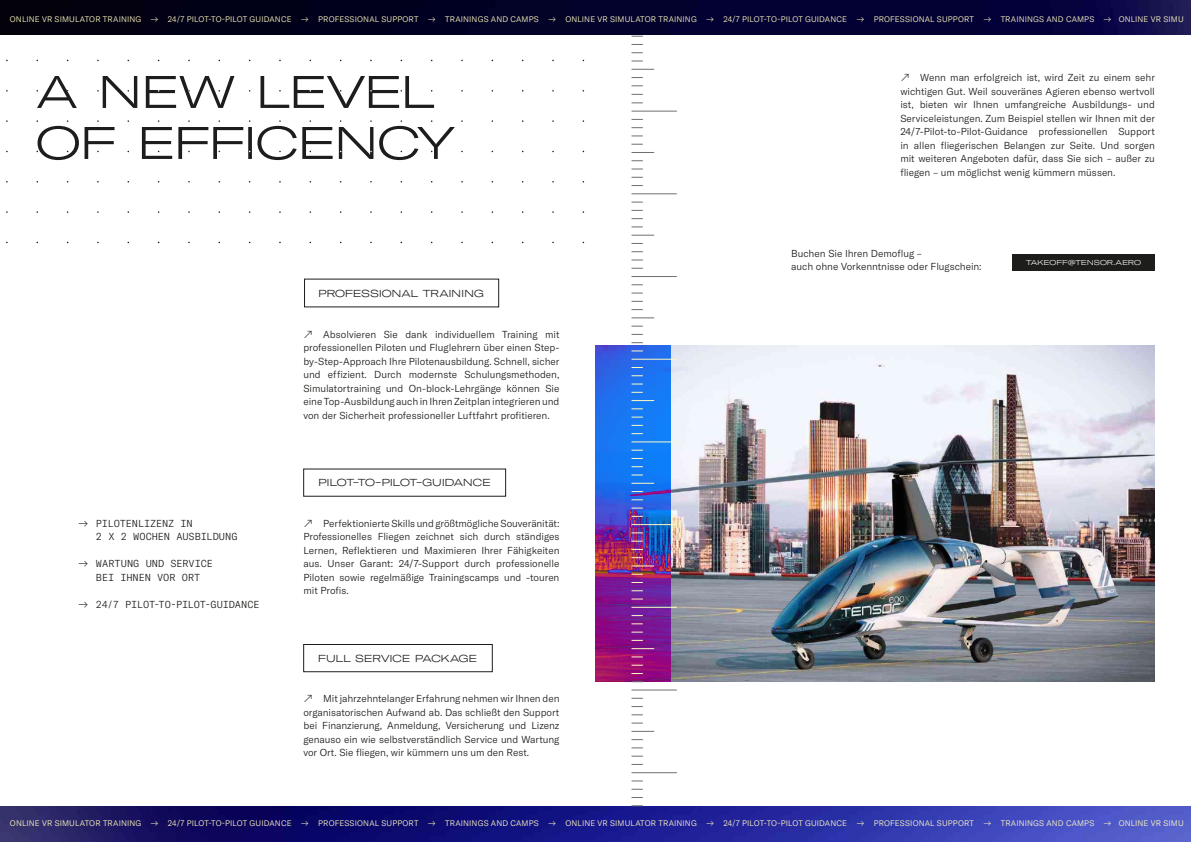
<style>
.page{position:relative;width:1191px;height:842px;background:#fff}
.page>*{position:absolute;margin:0;border:0;box-sizing:border-box;transform-origin:0 0}
.t1{font:300 10px/13.5px "GT America";letter-spacing:-.005em;color:#1d1d1b;text-align:justify}
.t2{font:300 10px/13.5px "GT America Mono";letter-spacing:-.01em;color:#1d1d1b}
.t3{font:300 expanded 10px "GT America";letter-spacing:-.03em;color:#1d1d1b}
.t4{font:300 8px "GT America";letter-spacing:.015em;color:#fff9c3}
.t5{font:300 expanded 7px "GT America";letter-spacing:-.015em;color:#fff}
.s1{font-family:"GT America"}
</style>
<div class="page">
<img style="left:0;top:0;width:1191px;height:842px">
<div style="left:0;top:35px;width:1191px;height:770px;background:#fff"></div>
<img style="left:670px;top:345px;width:485px;height:336px">
<img style="left:595px;top:345px;width:75px;height:336px">
<svg style="left:631px;top:805px;width:12px;height:1px"></svg>
<svg style="left:631px;top:797px;width:12px;height:1px"></svg>
<svg style="left:631px;top:789px;width:12px;height:1px"></svg>
<svg style="left:631px;top:781px;width:12px;height:1px"></svg>
<hr style="left:631px;top:772px;width:46px;height:1px;background:#706f6f">
<svg style="left:631px;top:764px;width:12px;height:1px"></svg>
<svg style="left:631px;top:756px;width:12px;height:1px"></svg>
<svg style="left:631px;top:748px;width:12px;height:1px"></svg>
<svg style="left:631px;top:739px;width:12px;height:1px"></svg>
<svg style="left:631px;top:731px;width:23px;height:1px"></svg>
<svg style="left:631px;top:723px;width:12px;height:1px"></svg>
<svg style="left:631px;top:714px;width:12px;height:1px"></svg>
<svg style="left:631px;top:706px;width:12px;height:1px"></svg>
<svg style="left:631px;top:698px;width:12px;height:1px"></svg>
<hr style="left:631px;top:690px;width:46px;height:1px;background:#706f6f">
<svg style="left:631px;top:681px;width:12px;height:1px"></svg>
<svg style="left:631px;top:673px;width:12px;height:1px"></svg>
<svg style="left:631px;top:665px;width:12px;height:1px"></svg>
<svg style="left:631px;top:657px;width:12px;height:1px"></svg>
<svg style="left:631px;top:648px;width:23px;height:1px"></svg>
<svg style="left:631px;top:640px;width:12px;height:1px"></svg>
<svg style="left:631px;top:632px;width:12px;height:1px"></svg>
<svg style="left:631px;top:624px;width:12px;height:1px"></svg>
<svg style="left:631px;top:615px;width:12px;height:1px"></svg>
<hr style="left:631px;top:607px;width:46px;height:1px;background:#fff9c3">
<svg style="left:631px;top:599px;width:12px;height:1px"></svg>
<svg style="left:631px;top:590px;width:12px;height:1px"></svg>
<svg style="left:631px;top:582px;width:12px;height:1px"></svg>
<svg style="left:631px;top:574px;width:12px;height:1px"></svg>
<svg style="left:631px;top:566px;width:23px;height:1px"></svg>
<svg style="left:631px;top:557px;width:12px;height:1px"></svg>
<svg style="left:631px;top:549px;width:12px;height:1px"></svg>
<svg style="left:631px;top:541px;width:12px;height:1px"></svg>
<svg style="left:631px;top:533px;width:12px;height:1px"></svg>
<hr style="left:631px;top:524px;width:46px;height:1px;background:#fff9c3">
<svg style="left:631px;top:516px;width:12px;height:1px"></svg>
<svg style="left:631px;top:508px;width:12px;height:1px"></svg>
<svg style="left:631px;top:499px;width:12px;height:1px"></svg>
<svg style="left:631px;top:491px;width:12px;height:1px"></svg>
<svg style="left:631px;top:483px;width:23px;height:1px"></svg>
<svg style="left:631px;top:475px;width:12px;height:1px"></svg>
<svg style="left:631px;top:466px;width:12px;height:1px"></svg>
<svg style="left:631px;top:458px;width:12px;height:1px"></svg>
<svg style="left:631px;top:450px;width:12px;height:1px"></svg>
<hr style="left:631px;top:442px;width:46px;height:1px;background:#fff9c3">
<svg style="left:631px;top:433px;width:12px;height:1px"></svg>
<svg style="left:631px;top:425px;width:12px;height:1px"></svg>
<svg style="left:631px;top:417px;width:12px;height:1px"></svg>
<svg style="left:631px;top:409px;width:12px;height:1px"></svg>
<svg style="left:631px;top:400px;width:23px;height:1px"></svg>
<svg style="left:631px;top:392px;width:12px;height:1px"></svg>
<svg style="left:631px;top:384px;width:12px;height:1px"></svg>
<svg style="left:631px;top:375px;width:12px;height:1px"></svg>
<svg style="left:631px;top:367px;width:12px;height:1px"></svg>
<hr style="left:631px;top:359px;width:46px;height:1px;background:#fff9c3">
<svg style="left:631px;top:351px;width:12px;height:1px"></svg>
<svg style="left:631px;top:342px;width:12px;height:1px"></svg>
<svg style="left:631px;top:334px;width:12px;height:1px"></svg>
<svg style="left:631px;top:326px;width:12px;height:1px"></svg>
<svg style="left:631px;top:318px;width:23px;height:1px"></svg>
<svg style="left:631px;top:309px;width:12px;height:1px"></svg>
<svg style="left:631px;top:301px;width:12px;height:1px"></svg>
<svg style="left:631px;top:293px;width:12px;height:1px"></svg>
<svg style="left:631px;top:285px;width:12px;height:1px"></svg>
<hr style="left:631px;top:276px;width:46px;height:1px;background:#706f6f">
<svg style="left:631px;top:268px;width:12px;height:1px"></svg>
<svg style="left:631px;top:260px;width:12px;height:1px"></svg>
<svg style="left:631px;top:251px;width:12px;height:1px"></svg>
<svg style="left:631px;top:243px;width:12px;height:1px"></svg>
<svg style="left:631px;top:235px;width:23px;height:1px"></svg>
<svg style="left:631px;top:227px;width:12px;height:1px"></svg>
<svg style="left:631px;top:218px;width:12px;height:1px"></svg>
<svg style="left:631px;top:210px;width:12px;height:1px"></svg>
<svg style="left:631px;top:202px;width:12px;height:1px"></svg>
<hr style="left:631px;top:194px;width:46px;height:1px;background:#706f6f">
<svg style="left:631px;top:185px;width:12px;height:1px"></svg>
<svg style="left:631px;top:177px;width:12px;height:1px"></svg>
<svg style="left:631px;top:169px;width:12px;height:1px"></svg>
<svg style="left:631px;top:160px;width:12px;height:1px"></svg>
<svg style="left:631px;top:152px;width:23px;height:1px"></svg>
<svg style="left:631px;top:144px;width:12px;height:1px"></svg>
<svg style="left:631px;top:136px;width:12px;height:1px"></svg>
<svg style="left:631px;top:127px;width:12px;height:1px"></svg>
<svg style="left:631px;top:119px;width:12px;height:1px"></svg>
<hr style="left:631px;top:111px;width:46px;height:1px;background:#706f6f">
<svg style="left:631px;top:103px;width:12px;height:1px"></svg>
<svg style="left:631px;top:86px;width:12px;height:1px"></svg>
<svg style="left:631px;top:77px;width:12px;height:1px"></svg>
<svg style="left:631px;top:69px;width:23px;height:1px"></svg>
<svg style="left:631px;top:61px;width:12px;height:1px"></svg>
<svg style="left:631px;top:52px;width:12px;height:1px"></svg>
<svg style="left:631px;top:44px;width:12px;height:1px"></svg>
<svg style="left:631px;top:36px;width:12px;height:1px"></svg>
<svg style="left:631px;top:94px;width:12px;height:1px"></svg>
<svg style="left:36px;top:76px;width:419px;height:84px"></svg>
<div style="left:1012px;top:254px;width:143px;height:16px;background:#1d1d1b"></div>
<div style="left:303px;top:644px;width:189px;height:28px;border:1px solid #1d1d1b"></div>
<p class="t4" style="left:10px;top:14px;width:1175px">ONLINE VR SIMULATOR TRAINING → 24/7 PILOT-TO-PILOT GUIDANCE → PROFESSIONAL SUPPORT → TRAININGS AND CAMPS → ONLINE VR SIMULATOR TRAINING → 24/7 PILOT-TO-PILOT GUIDANCE → PROFESSIONAL SUPPORT → TRAININGS AND CAMPS → ONLINE VR SIMU</p>
<p class="t1" style="left:900px;top:71px;width:256px">↗ Wenn man erfolgreich ist, wird Zeit zu einem sehr wichtigen Gut. Weil souveränes Agieren ebenso wertvoll ist, bieten wir Ihnen umfangreiche Ausbildungs- und Serviceleistungen. Zum Beispiel stellen wir Ihnen mit der 24/7-Pilot-to-Pilot-Guidance professionellen Support in allen fliegerischen Belangen zur Seite. Und sorgen mit weiteren Angeboten dafür, dass Sie sich – außer zu fliegen – um möglichst wenig kümmern müssen.</p>
<p class="t2" style="left:96px;top:516px;width:143px;text-indent:-18px"><span class="s1">→</span> PILOTENLIZENZ IN<br>2 X 2 WOCHEN AUSBILDUNG</p>
<p class="t2" style="left:78px;top:557px;width:136px;text-align:center"><span class="s1">→</span> WARTUNG UND SERVICE<br>BEI IHNEN VOR ORT</p>
<p class="t2" style="left:78px;top:597px;width:183px"><span class="s1">→</span> 24/7 PILOT-TO-PILOT-GUIDANCE</p>
<p class="t3" style="left:318px;top:288px;width:167px">PROFESSIONAL TRAINING</p>
<p class="t1" style="left:303px;top:327px;width:257px">↗ Absolvieren Sie dank individuellem Training mit professionellen Piloten und Fluglehrern über einen Step&shy;by-Step-Approach Ihre Pilotenausbildung. Schnell, sicher und effizient. Durch modernste Schulungsmethoden, Simulatortraining und On-block-Lehrgänge können Sie eine Top-Ausbildung auch in Ihren Zeitplan integrieren und von der Sicherheit professioneller Luftfahrt profitieren.</p>
<p class="t3" style="left:318px;top:477px;width:174px">PILOT-TO-PILOT-GUIDANCE</p>
<p class="t1" style="left:303px;top:516px;width:257px">↗ Perfektionierte Skills und größtmögliche Souveränität:<br>Professionelles Fliegen zeichnet sich durch ständiges Lernen, Reflektieren und Maximieren Ihrer Fähigkeiten aus. Unser Garant: 24/7-Support durch professionelle Piloten sowie regelmäßige Trainingscamps und -touren mit Profis.</p>
<p class="t3" style="left:318px;top:652px;width:161px">FULL SERVICE PACKAGE</p>
<p class="t1" style="left:303px;top:692px;width:257px">↗ Mit jahrzehntelanger Erfahrung nehmen wir Ihnen den organisatorischen Aufwand ab. Das schließt den Support bei Finanzierung, Anmeldung, Versicherung und Lizenz genauso ein wie selbstverständlich Service und Wartung vor Ort. Sie fliegen, wir kümmern uns um den Rest.</p>
<p class="t1" style="left:791px;top:246px;width:192px">Buchen Sie Ihren Demoflug –<br>auch ohne Vorkenntnisse oder Flugschein:</p>
<p class="t5" style="left:1026px;top:258px;width:116px">TAKEOFF@TENSOR.AERO</p>
<p class="t4" style="left:10px;top:818px;width:1175px">ONLINE VR SIMULATOR TRAINING → 24/7 PILOT-TO-PILOT GUIDANCE → PROFESSIONAL SUPPORT → TRAININGS AND CAMPS → ONLINE VR SIMULATOR TRAINING → 24/7 PILOT-TO-PILOT GUIDANCE → PROFESSIONAL SUPPORT → TRAININGS AND CAMPS → ONLINE VR SIMU</p>
</div>
